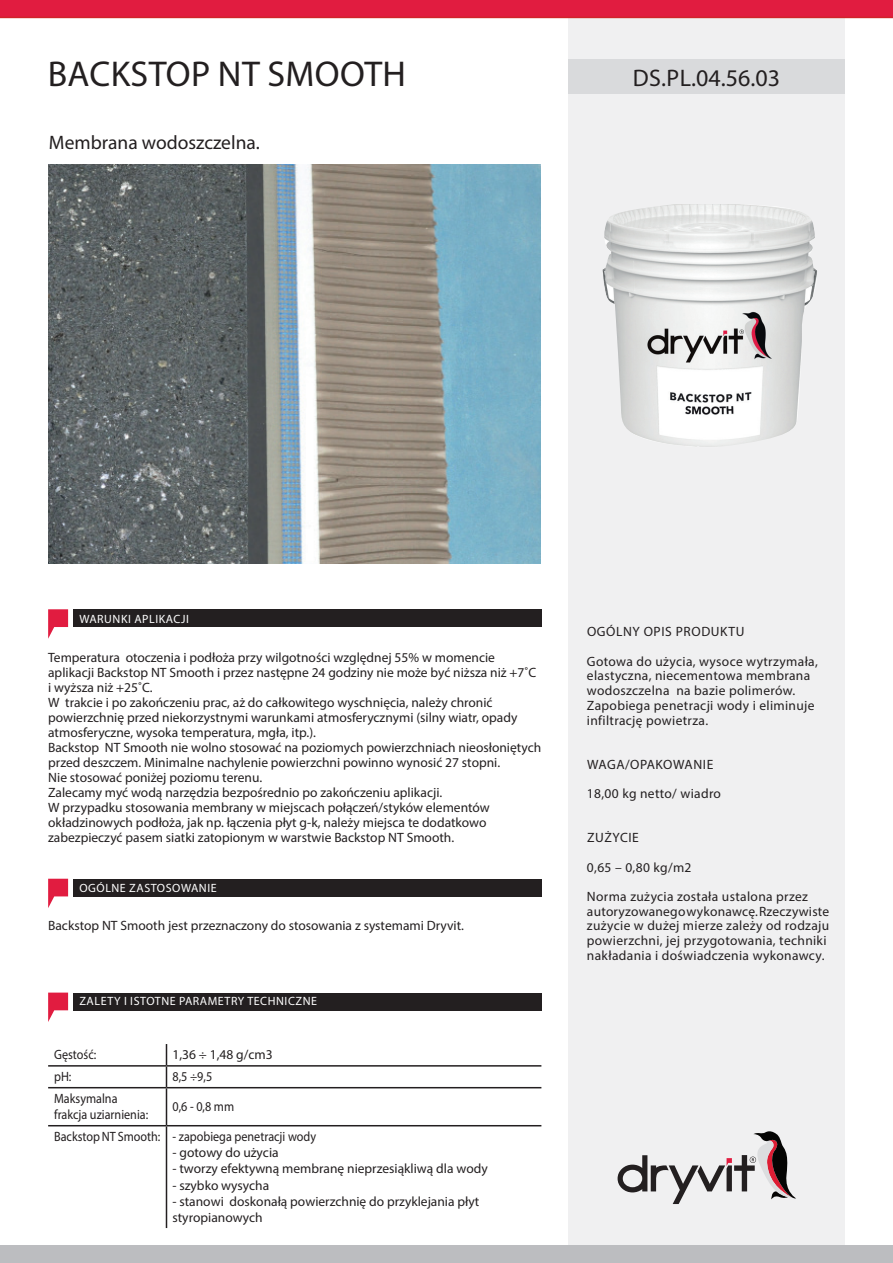
<style>
.page{position:relative;width:893px;height:1263px;background:#fff}
.page>*{position:absolute;margin:0;border:0;box-sizing:border-box;transform-origin:0 0}
.t1{font:36px "Myriad Pro";letter-spacing:.01em;color:#231f20}
.t2{font:24px "Myriad Pro";color:#231f20}
.t3{font:19.5px "Myriad Pro";color:#231f20}
.t4{font:13.5px/15px "Myriad Pro";color:#231f20}
.t5{font:13.5px/14.7px "Myriad Pro";letter-spacing:.025em;color:#231f20}
.t6{font:13.5px/16.2px "Myriad Pro";color:#231f20;scale:.9 1}
.t7{font:13.5px/29.4px "Myriad Pro";letter-spacing:.03em;color:#231f20}
.t8{font:12px "Myriad Pro";letter-spacing:.045em;color:#fff}
</style>
<div class="page">
<div style="left:568px;top:4px;width:277px;height:1259px;background:#f0f0f1"></div>
<img style="left:602px;top:204px;width:215px;height:243px">
<div style="left:0;top:0;width:893px;height:18px;background:#e11c40"></div>
<svg style="left:618px;top:1131px;width:178px;height:73px"></svg>
<div style="left:0;top:1245px;width:893px;height:18px;background:#bcbdc0"></div>
<div style="left:568px;top:59px;width:277px;height:35px;background:#d9dadc"></div>
<div style="left:73px;top:992px;width:468px;height:18px;background:#231f20"></div>
<svg style="left:48px;top:992px;width:20px;height:30px"></svg>
<div style="left:73px;top:609px;width:468px;height:18px;background:#231f20"></div>
<svg style="left:48px;top:609px;width:20px;height:30px"></svg>
<div style="left:73px;top:879px;width:468px;height:17px;background:#231f20"></div>
<svg style="left:48px;top:879px;width:20px;height:29px"></svg>
<hr style="left:48px;top:1065px;width:118px;height:1px;background:#231f20">
<hr style="left:166px;top:1065px;width:375px;height:1px;background:#231f20">
<svg style="left:166px;top:1044px;width:1px;height:43px"></svg>
<hr style="left:48px;top:1087px;width:118px;height:1px;background:#231f20">
<hr style="left:166px;top:1087px;width:375px;height:1px;background:#231f20">
<hr style="left:166px;top:1088px;width:1px;height:37px;background:#231f20">
<hr style="left:48px;top:1125px;width:118px;height:1px;background:#231f20">
<hr style="left:166px;top:1125px;width:375px;height:1px;background:#231f20">
<hr style="left:166px;top:1126px;width:1px;height:102px;background:#231f20">
<img style="left:48px;top:164px;width:492px;height:399px">
<h1 class="t1" style="left:48px;top:52px;width:360px">BACKSTOP NT SMOOTH</h1>
<h3 class="t3" style="left:49px;top:131px;width:213px">Membrana wodoszczelna.</h3>
<h2 class="t2" style="left:633px;top:63px;width:149px">DS.PL.04.56.03</h2>
<p class="t8" style="left:79px;top:611px;width:111px">WARUNKI APLIKACJI</p>
<p class="t4" style="left:48px;top:649px;width:495px">Temperatura otoczenia i podłoża przy wilgotności względnej 55% w momencie aplikacji Backstop NT Smooth i przez następne 24 godziny nie może być niższa niż +7˚C i wyższa niż +25˚C.<br>W trakcie i po zakończeniu prac, aż do całkowitego wyschnięcia, należy chronić powierzchnię przed niekorzystnymi warunkami atmosferycznymi (silny wiatr, opady atmosferyczne, wysoka temperatura, mgła, itp.).<br>Backstop NT Smooth nie wolno stosować na poziomych powierzchniach nieosłoniętych przed deszczem. Minimalne nachylenie powierzchni powinno wynosić 27 stopni.<br>Nie stosować poniżej poziomu terenu.<br>Zalecamy myć wodą narzędzia bezpośrednio po zakończeniu aplikacji.<br>W przypadku stosowania membrany w miejscach połączeń/styków elementów okładzinowych podłoża, jak np. łączenia płyt g-k, należy miejsca te dodatkowo zabezpieczyć pasem siatki zatopionym w warstwie Backstop NT Smooth.</p>
<p class="t8" style="left:79px;top:881px;width:139px">OGÓLNE ZASTOSOWANIE</p>
<p class="t4" style="left:48px;top:918px;width:417px">Backstop NT Smooth jest przeznaczony do stosowania z systemami Dryvit.</p>
<p class="t8" style="left:79px;top:994px;width:239px">ZALETY I ISTOTNE PARAMETRY TECHNICZNE</p>
<p class="t6" style="left:54px;top:1046px;width:48px">Gęstość:</p>
<p class="t4" style="left:172px;top:1047px;width:102px">1,36 ÷ 1,48 g/cm3</p>
<p class="t6" style="left:54px;top:1068px;width:21px">pH:</p>
<p class="t6" style="left:172px;top:1068px;width:46px">8,5 ÷9,5</p>
<p class="t6" style="left:54px;top:1090px;width:106px">Maksymalna frakcja uziarnienia:</p>
<p class="t6" style="left:54px;top:1092px;width:293px;line-height:29.7px;text-indent:118px">0,6 - 0,8 mm<br>Backstop NT Smooth: - zapobiega penetracji wody</p>
<p class="t4" style="left:172px;top:1145px;width:108px">- gotowy do użycia</p>
<p class="t4" style="left:172px;top:1161px;width:317px">- tworzy efektywną membranę nieprzesiąkliwą dla wody</p>
<p class="t4" style="left:172px;top:1177px;width:98px">- szybko wysycha</p>
<p class="t4" style="left:172px;top:1193px;width:308px;line-height:16.2px">- stanowi doskonałą powierzchnię do przyklejania płyt styropianowych</p>
<p class="t7" style="left:587px;top:617px;width:232px">OGÓLNY OPIS PRODUKTU<br>Gotowa do użycia, wysoce wytrzymała,</p>
<p class="t5" style="left:587px;top:668px;width:229px">elastyczna, niecementowa membrana wodoszczelna na bazie polimerów.<br>Zapobiega penetracji wody i eliminuje infiltrację powietrza.</p>
<p class="t5" style="left:587px;top:749px;width:136px;line-height:29.4px">WAGA/OPAKOWANIE<br>18,00 kg netto/ wiadro</p>
<p class="t5" style="left:587px;top:823px;width:223px;line-height:29.4px">ZUŻYCIE<br>0,65 – 0,80 kg/m2<br>Norma zużycia została ustalona przez</p>
<p class="t5" style="left:587px;top:903px;width:244px">autoryzowanego wykonawcę. Rzeczywiste zużycie w dużej mierze zależy od rodzaju powierzchni, jej przygotowania, techniki nakładania i doświadczenia wykonawcy.</p>
</div>
